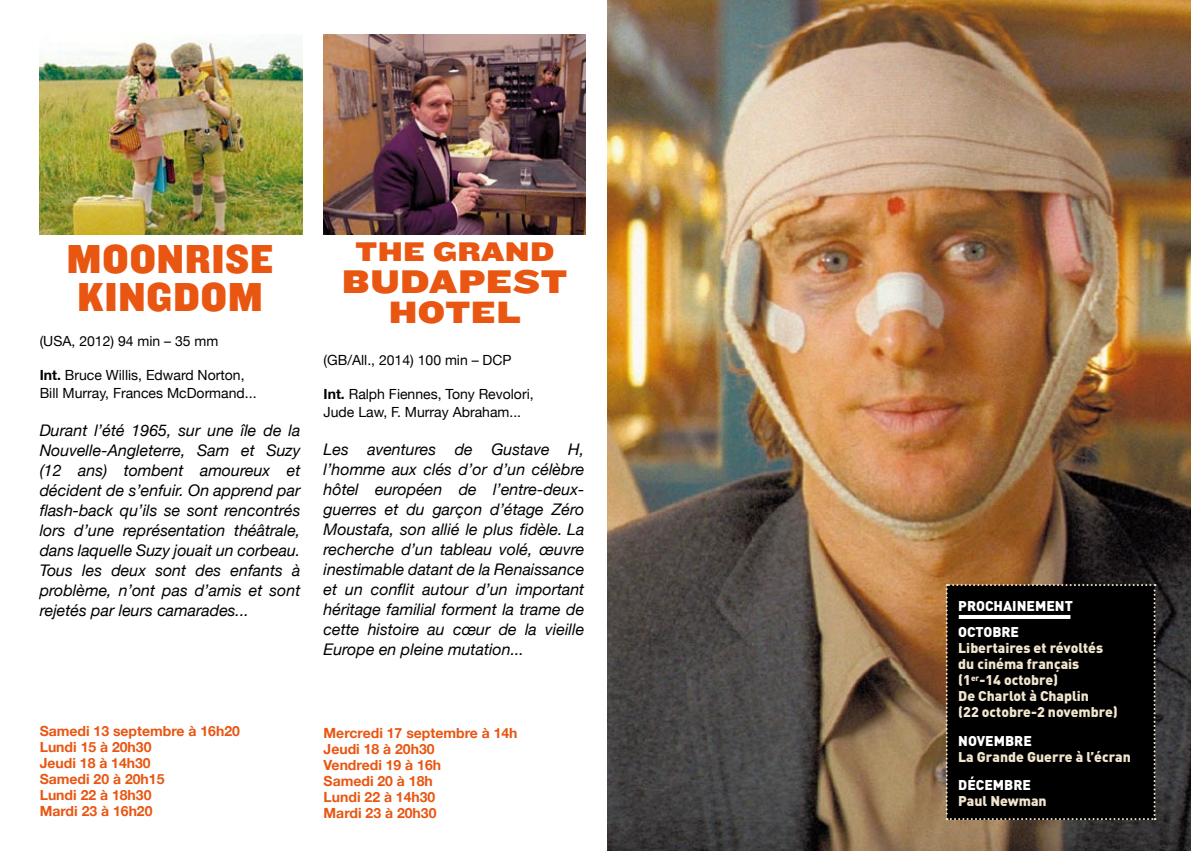
<style>
.page{position:relative;width:1191px;height:851px;background:#fff}
.page>*{position:absolute;margin:0;border:0;box-sizing:border-box;transform-origin:0 0}
.t1{font:42px/38px "Knockout HTF71 Full Middlewt";letter-spacing:.025em;color:#e85612}
.t2{font:34px "Knockout HTF73 Full Heviweight";letter-spacing:.01em;color:#e85612}
.t3{font:32px "Knockout HTF73 Full Heviweight";color:#e85612}
.t4{font:28px "Knockout HTF73 Full Heviweight";color:#e85612}
.t5{font:italic 16px/20px "Helvetica Neue";color:#000;text-align:justify}
.t6{font:700 14px/16px "Helvetica Neue";color:#e85612}
.t7{font:14px/18px "Helvetica Neue";color:#000}
.t8{font:900 14px/16px "DIN";color:#f2e5ce}
.t9{font:900 14px/26.4px "DIN";color:#fff}
.s1{font-weight:700}
</style>
<div class="page">
<img style="left:40px;top:38px;width:262px;height:196px">
<img style="left:323px;top:34px;width:263px;height:200px">
<img style="left:607px;top:0;width:584px;height:850px">
<div style="left:945px;top:584px;width:210px;height:235px;background:#000"></div>
<hr style="left:958px;top:615px;width:112px;height:4px;background:#fff">
<h1 class="t1" style="left:67px;top:241px;width:208px">MOONRISE<br>KINGDOM</h1>
<p class="t7" style="left:40px;top:332px;width:180px">(USA, 2012) 94 min – 35 mm</p>
<p class="t7" style="left:40px;top:365px;width:218px"><span class="s1">Int.</span> Bruce Willis, Edward Norton,<br>Bill Murray, Frances McDormand...</p>
<p class="t5" style="left:40px;top:419px;width:262px">Durant l’été 1965, sur une île de la Nouvelle-Angleterre, Sam et Suzy (12 ans) tombent amoureux et décident de s’enfuir. On apprend par flash-back qu’ils se sont rencontrés lors d’une représentation théâtrale, dans laquelle Suzy jouait un corbeau.<br>Tous les deux sont des enfants à problème, n’ont pas d’amis et sont rejetés par leurs camarades...</p>
<h3 class="t4" style="left:355px;top:236px;width:201px">THE GRAND</h3>
<h2 class="t2" style="left:342px;top:263px;width:227px">BUDAPEST</h2>
<h3 class="t3" style="left:389px;top:295px;width:133px">HOTEL</h3>
<p class="t7" style="left:323px;top:350px;width:190px">(GB/All., 2014) 100 min – DCP</p>
<p class="t7" style="left:323px;top:384px;width:212px"><span class="s1">Int.</span> Ralph Fiennes, Tony Revolori,<br>Jude Law, F. Murray Abraham...</p>
<p class="t5" style="left:323px;top:439px;width:262px">Les aventures de Gustave H, l’homme aux clés d’or d’un célèbre hôtel européen de l’entre-deux&shy;guerres et du garçon d’étage Zéro Moustafa, son allié le plus fidèle. La recherche d’un tableau volé, œuvre inestimable datant de la Renaissance et un conflit autour d’un important héritage familial forment la trame de cette histoire au cœur de la vieille Europe en pleine mutation...</p>
<p class="t6" style="left:40px;top:722px;width:202px">Samedi 13 septembre à 16h20<br>Lundi 15 à 20h30<br>Jeudi 18 à 14h30<br>Samedi 20 à 20h15<br>Lundi 22 à 18h30<br>Mardi 23 à 16h20</p>
<p class="t6" style="left:323px;top:724px;width:195px">Mercredi 17 septembre à 14h<br>Jeudi 18 à 20h30<br>Vendredi 19 à 16h<br>Samedi 20 à 18h<br>Lundi 22 à 14h30<br>Mardi 23 à 20h30</p>
<p class="t9" style="left:958px;top:591px;width:116px">PROCHAINEMENT<br>OCTOBRE</p>
<p class="t8" style="left:958px;top:639px;width:161px">Libertaires et révoltés du cinéma français (1<sup>er</sup>-14 octobre)<br>De Charlot à Chaplin<br>(22 octobre-2 novembre)</p>
<p class="t9" style="left:958px;top:726px;width:75px">NOVEMBRE</p>
<p class="t8" style="left:958px;top:747px;width:174px">La Grande Guerre à l’écran</p>
<p class="t9" style="left:958px;top:771px;width:74px">DÉCEMBRE</p>
<p class="t8" style="left:958px;top:792px;width:90px">Paul Newman</p>
</div>
